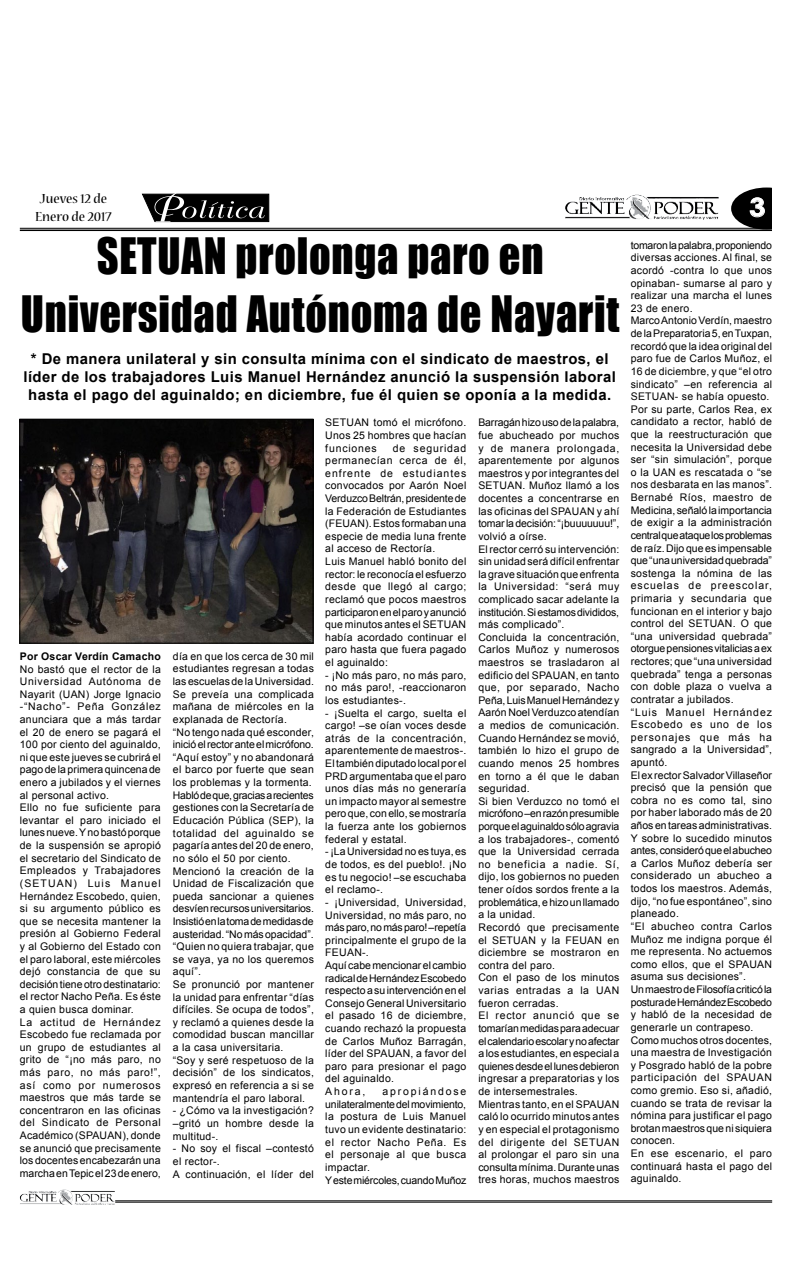
<style>
.page{position:relative;width:792px;height:1276px;background:#fff}
.page>*{position:absolute;margin:0;border:0;box-sizing:border-box;transform-origin:0 0}
.t1{font:46.1px/58.1px "Impact";letter-spacing:.02em;color:#000;text-align:center;scale:.92 1}
.t2{font:700 25.2px "Century Gothic";color:#fff;scale:1.14 1}
.t3{font:700 14.9px/17.9px "Arial";letter-spacing:.03em;color:#000;text-align:center}
.t4{font:condensed 14.6px/17.6px "Nueva Std";color:#000;text-align:center;scale:1.32 1}
.t5{font:10.5px/12.6px "Arial";letter-spacing:.025em;color:#000}
.t6{font:700 10.5px "Arial";letter-spacing:.025em;color:#000}
</style>
<div class="page">
<svg style="left:731px;top:187px;width:41px;height:41px"></svg>
<svg style="left:33px;top:227px;width:81px;height:5px"></svg>
<hr style="left:20px;top:228px;width:752px;height:1px;background:#000">
<hr style="left:20px;top:229px;width:752px;height:2px;background:#000">
<img style="left:626px;top:195px;width:24px;height:20px">
<hr style="left:115px;top:1200px;width:657px;height:1px;background:#000">
<hr style="left:115px;top:1201px;width:657px;height:1px;background:#000">
<img style="left:58px;top:1189px;width:14px;height:13px">
<img style="left:21px;top:421px;width:291px;height:220px">
<div style="left:19px;top:419px;width:295px;height:224px;border:1px solid #000"></div>
<svg style="left:141px;top:193px;width:129px;height:30px;background:#3e3e3e"></svg>
<h3 class="t4" style="left:35px;top:191px;width:59px">Jueves 12 de<br>Enero de 2017</h3>
<h1 class="t1" style="left:21px;top:225px;width:652px">SETUAN prolonga paro en<br>Universidad Autónoma de Nayarit</h1>
<h3 class="t3" style="left:23px;top:350px;width:594px">* De manera unilateral y sin consulta mínima con el sindicato de maestros, el líder de los trabajadores Luis Manuel Hernández anunció la suspensión laboral hasta el pago del aguinaldo; en diciembre, fue él quien se oponía a la medida.</h3>
<p class="t6" style="left:20px;top:649px;width:143px">Por Oscar Verdín Camacho</p>
<p class="t5" style="left:20px;top:662px;width:143px">No bastó que el rector de la<br>Universidad Autónoma de<br>Nayarit (UAN) Jorge Ignacio -“Nacho”- Peña González anunciara que a más tardar el 20 de enero se pagará el<br>100 por ciento del aguinaldo, ni que este jueves se cubrirá el pago de la primera quincena de enero a jubilados y el viernes al personal activo.<br>Ello no fue suficiente para levantar el paro iniciado el lunes nueve. Y no bastó porque de la suspensión se apropió el secretario del Sindicato de<br>Empleados y Trabajadores (SETUAN) Luis Manuel<br>Hernández Escobedo, quien, si su argumento público es que se necesita mantener la presión al Gobierno Federal y al Gobierno del Estado con el paro laboral, este miércoles dejó constancia de que su decisión tiene otro destinatario: el rector Nacho Peña. Es éste a quien busca dominar.<br>La actitud de Hernández<br>Escobedo fue reclamada por un grupo de estudiantes al grito de “¡no más paro, no más paro, no más paro!”, así como por numerosos maestros que más tarde se concentraron en las oficinas del Sindicato de Personal<br>Académico (SPAUAN), donde se anunció que precisamente los docentes encabezarán una marcha en Tepic el 23 de enero,</p>
<p class="t5" style="left:173px;top:650px;width:143px">día en que los cerca de 30 mil estudiantes regresan a todas las escuelas de la Universidad.<br>Se preveía una complicada mañana de miércoles en la explanada de Rectoría.<br>“No tengo nada qué esconder, inició el rector ante el micrófono. “Aquí estoy” y no abandonará el barco por fuerte que sean los problemas y la tormenta.<br>Habló de que, gracias a recientes gestiones con la Secretaría de<br>Educación Pública (SEP), la totalidad del aguinaldo se pagaría antes del 20 de enero, no sólo el 50 por ciento.<br>Mencionó la creación de la<br>Unidad de Fiscalización que pueda sancionar a quienes desvíen recursos universitarios.<br>Insistió en la toma de medidas de austeridad. “No más opacidad”. “Quien no quiera trabajar, que se vaya, ya no los queremos aquí”.<br>Se pronunció por mantener la unidad para enfrentar “días difíciles. Se ocupa de todos”, y reclamó a quienes desde la comodidad buscan mancillar a la casa universitaria.<br>“Soy y seré respetuoso de la decisión” de los sindicatos, expresó en referencia a si se mantendría el paro laboral.</p>
<p class="t5" style="left:173px;top:1104px;width:143px;text-align:justify">- ¿Cómo va la investigación? –gritó un hombre desde la multitud-.</p>
<p class="t5" style="left:173px;top:1142px;width:143px">- No soy el fiscal –contestó el rector-.<br>A continuación, el líder del</p>
<p class="t5" style="left:325px;top:416px;width:143px;text-align:justify">SETUAN tomó el micrófono.<br>Unos 25 hombres que hacían funciones</p>
<p class="t5" style="left:325px;top:441px;width:143px;text-indent:67px">de seguridad permanecían cerca de él, enfrente de estudiantes convocados por Aarón Noel<br>Verduzco Beltrán, presidente de la Federación de Estudiantes (FEUAN). Estos formaban una especie de media luna frente al acceso de Rectoría.<br>Luis Manuel habló bonito del rector: le reconocía el esfuerzo desde que llegó al cargo; reclamó que pocos maestros participaron en el paro y anunció que minutos antes el SETUAN había acordado continuar el paro hasta que fuera pagado el aguinaldo:</p>
<p class="t5" style="left:325px;top:668px;width:143px;text-align:justify">- ¡No más paro, no más paro, no más paro!, -reaccionaron los estudiantes-.</p>
<p class="t5" style="left:325px;top:706px;width:143px;text-align:justify">- ¡Suelta el cargo, suelta el cargo! –se oían voces desde atrás de la concentración, aparentemente de maestros-.<br>El también diputado local por el PRD argumentaba que el paro unos días más no generaría un impacto mayor al semestre pero que, con ello, se mostraría la fuerza ante los gobiernos federal y estatal.</p>
<p class="t5" style="left:325px;top:845px;width:143px;text-align:justify">- ¡La Universidad no es tuya, es de todos, es del pueblo!. ¡No es tu negocio! –se escuchaba el reclamo-.</p>
<p class="t5" style="left:325px;top:896px;width:143px">- ¡Universidad, Universidad,<br>Universidad, no más paro, no más paro, no más paro! –repetía principalmente el grupo de la<br>FEUAN-.<br>Aquí cabe mencionar el cambio radical de Hernández Escobedo respecto a su intervención en el<br>Consejo General Universitario el pasado 16 de diciembre, cuando rechazó la propuesta de Carlos Muñoz Barragán, líder del SPAUAN, a favor del paro para presionar el pago del aguinaldo.<br>Ahora,</p>
<p class="t5" style="left:325px;top:1085px;width:143px;text-indent:57px">apropiándose unilateralmente del movimiento, la postura de Luis Manuel tuvo un evidente destinatario: el rector Nacho Peña. Es el personaje al que busca impactar.<br>Y este miércoles, cuando Muñoz</p>
<p class="t5" style="left:478px;top:416px;width:143px">Barragán hizo uso de la palabra, fue abucheado por muchos y de manera prolongada, aparentemente por algunos maestros y por integrantes del<br>SETUAN. Muñoz llamó a los docentes a concentrarse en las oficinas del SPAUAN y ahí tomar la decisión: “¡buuuuuuu!”, volvió a oírse.<br>El rector cerró su intervención: sin unidad será difícil enfrentar la grave situación que enfrenta la Universidad: “será muy complicado sacar adelante la institución. Si estamos divididos, más complicado”.<br>Concluida la concentración,<br>Carlos Muñoz y numerosos maestros se trasladaron al edificio del SPAUAN, en tanto que, por separado, Nacho<br>Peña, Luis Manuel Hernández y<br>Aarón Noel Verduzco atendían a medios de comunicación.<br>Cuando Hernández se movió, también lo hizo el grupo de cuando menos 25 hombres en torno a él que le daban seguridad.<br>Si bien Verduzco no tomó el micrófono –en razón presumible porque el aguinaldo sólo agravia a los trabajadores-, comentó que la Universidad cerrada no beneficia a nadie. Sí, dijo, los gobiernos no pueden tener oídos sordos frente a la problemática, e hizo un llamado a la unidad.<br>Recordó que precisamente el SETUAN y la FEUAN en diciembre se mostraron en contra del paro.<br>Con el paso de los minutos varias entradas a la UAN fueron cerradas.<br>El rector anunció que se tomarían medidas para adecuar el calendario escolar y no afectar a los estudiantes, en especial a quienes desde el lunes debieron ingresar a preparatorias y los de intersemestrales.<br>Mientras tanto, en el SPAUAN caló lo ocurrido minutos antes y en especial el protagonismo del dirigente del SETUAN al prolongar el paro sin una consulta mínima. Durante unas tres horas, muchos maestros</p>
<h2 class="t2" style="left:749px;top:188px;width:16px">3</h2>
<p class="t5" style="left:631px;top:239px;width:143px">tomaron la palabra, proponiendo diversas acciones. Al final, se acordó -contra lo que unos opinaban- sumarse al paro y realizar una marcha el lunes<br>23 de enero.<br>Marco Antonio Verdín, maestro de la Preparatoria 5, en Tuxpan, recordó que la idea original del paro fue de Carlos Muñoz, el<br>16 de diciembre, y que “el otro sindicato” –en referencia al<br>SETUAN- se había opuesto.<br>Por su parte, Carlos Rea, ex candidato a rector, habló de que la reestructuración que necesita la Universidad debe ser “sin simulación”, porque o la UAN es rescatada o “se nos desbarata en las manos”.<br>Bernabé Ríos, maestro de<br>Medicina, señaló la importancia de exigir a la administración central que ataque los problemas de raíz. Dijo que es impensable que “una universidad quebrada” sostenga la nómina de las escuelas de preescolar, primaria y secundaria que funcionan en el interior y bajo control del SETUAN. O que “una universidad quebrada” otorgue pensiones vitalicias a ex rectores; que “una universidad quebrada” tenga a personas con doble plaza o vuelva a contratar a jubilados.<br>“Luis Manuel Hernández<br>Escobedo es uno de los personajes que más ha sangrado a la Universidad”, apuntó.<br>El ex rector Salvador Villaseñor precisó que la pensión que cobra no es como tal, sino por haber laborado más de 20 años en tareas administrativas.<br>Y sobre lo sucedido minutos antes, consideró que el abucheo a Carlos Muñoz debería ser considerado un abucheo a todos los maestros. Además, dijo, “no fue espontáneo”, sino planeado.<br>“El abucheo contra Carlos<br>Muñoz me indigna porque él me representa. No actuemos como ellos, que el SPAUAN asuma sus decisiones”.<br>Un maestro de Filosofía criticó la postura de Hernández Escobedo y habló de la necesidad de generarle un contrapeso.<br>Como muchos otros docentes, una maestra de Investigación y Posgrado habló de la pobre participación del SPAUAN como gremio. Eso si, añadió, cuando se trata de revisar la nómina para justificar el pago brotan maestros que ni siquiera conocen.<br>En ese escenario, el paro continuará hasta el pago del aguinaldo.</p>
</div>
